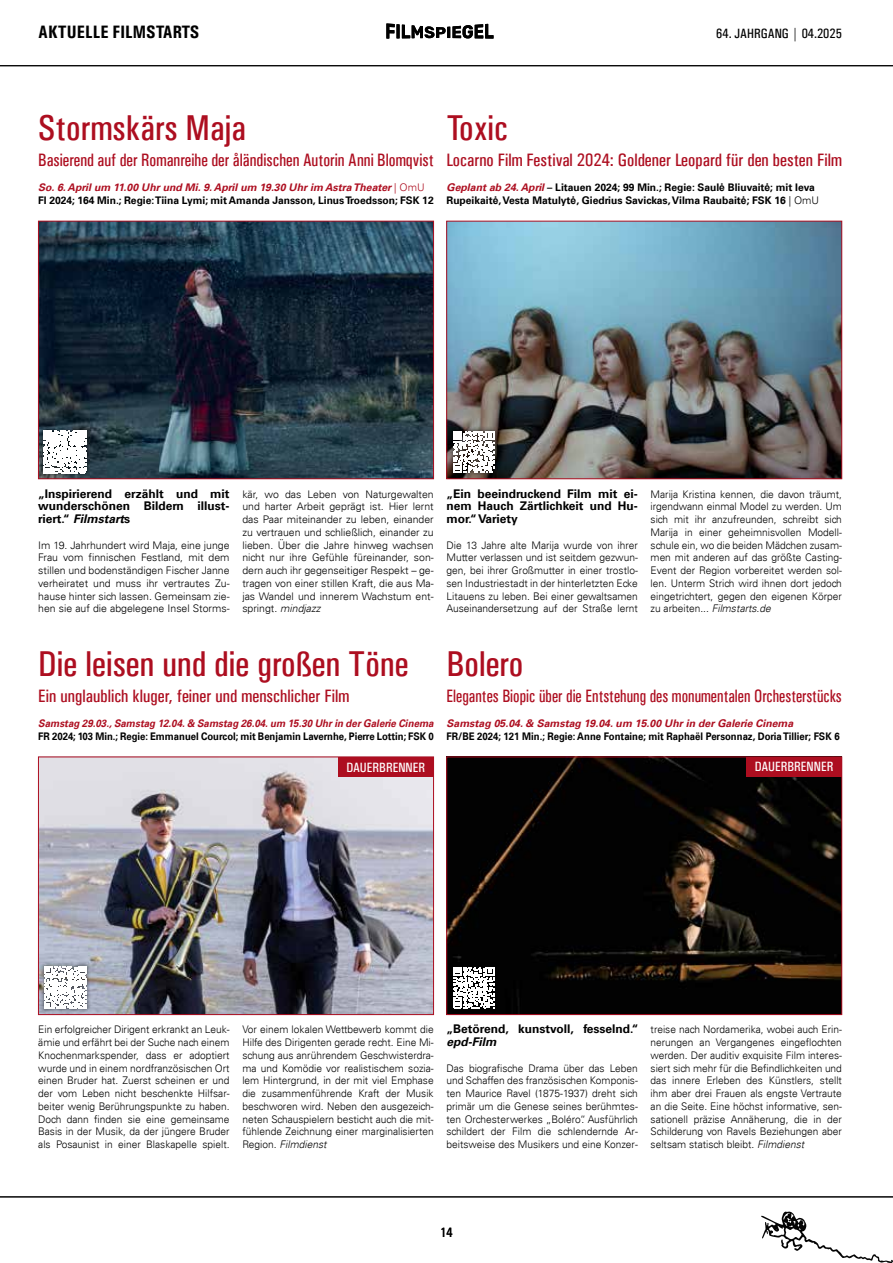
<style>
.page{position:relative;width:893px;height:1263px;background:#fff}
.page>*{position:absolute;margin:0;border:0;box-sizing:border-box;transform-origin:0 0}
.t1{font:36px "Univers Condensed";color:#ad0e20}
.t2{font:18px "Univers Condensed";color:#ad0e20}
.t3{font:18px "Univers Condensed";color:#ad0e20;scale:.89 1}
.t4{font:18px "Univers Condensed";color:#ad0e20;scale:.94 1}
.t5{font:700 18px "Univers Condensed";color:#000}
.t6{font:13.5px "Univers Condensed";color:#fff}
.t7{font:13.5px "Univers Condensed";color:#000}
.t8{font:700 12px/12.8px "Univers LT";color:#000;text-align:justify}
.t9{font:italic 700 12px "Univers LT";color:#000}
.t10{font:300 10.5px/12.8px "Univers LT";color:#000;text-align:justify}
.t11{font:700 10.5px/12.8px "Univers LT";color:#000}
.t12{font:700 10.5px "Univers LT";color:#000;scale:.91 1}
.t13{font:italic 700 10.5px "Univers LT";color:#ad0e20;scale:.93 1}
.t14{font:italic 700 10.5px "Univers LT";color:#ad0e20}
.s1{font-style:italic;color:#ad0e20}
.s2{font-weight:300;color:#ad0e20}
.s3{font-family:"Arial"}
.s4{font-weight:300}
.s5{font-style:italic}
</style>
<div class="page">
<hr style="left:0;top:65px;width:893px;height:1px;background:#000">
<hr style="left:0;top:1196px;width:893px;height:1px;background:#000">
<svg style="left:386px;top:23px;width:108px;height:15px"></svg>
<svg style="left:761px;top:1211px;width:132px;height:52px"></svg>
<img style="left:40px;top:223px;width:392px;height:254px">
<div style="left:38px;top:221px;width:396px;height:258px;border:1px solid #ad0e20"></div>
<img style="left:448px;top:223px;width:392px;height:254px">
<div style="left:446px;top:221px;width:396px;height:258px;border:1px solid #ad0e20"></div>
<img style="left:40px;top:759px;width:392px;height:254px">
<div style="left:38px;top:757px;width:396px;height:258px;border:1px solid #ad0e20"></div>
<svg style="left:40px;top:961px;width:51px;height:52px"></svg>
<svg style="left:44px;top:966px;width:43px;height:43px"></svg>
<div style="left:338px;top:757px;width:96px;height:20px;background:#ad0e20"></div>
<img style="left:448px;top:759px;width:392px;height:254px">
<div style="left:446px;top:757px;width:396px;height:258px;border:1px solid #ad0e20"></div>
<div style="left:746px;top:757px;width:96px;height:19px;background:#ad0e20"></div>
<div style="left:448px;top:962px;width:51px;height:51px;background:#000"></div>
<svg style="left:453px;top:967px;width:41px;height:41px"></svg>
<svg style="left:39px;top:426px;width:52px;height:52px"></svg>
<svg style="left:44px;top:430px;width:43px;height:43px"></svg>
<svg style="left:448px;top:426px;width:51px;height:51px"></svg>
<svg style="left:453px;top:431px;width:41px;height:41px"></svg>
<h2 class="t5" style="left:38px;top:21px;width:163px">AKTUELLE FILMSTARTS</h2>
<p class="t7" style="left:716px;top:26px;width:127px">64. JAHRGANG | 04.2025</p>
<h1 class="t1" style="left:38px;top:107px;width:209px">Stormskärs Maja</h1>
<h2 class="t4" style="left:38px;top:149px;width:422px">Basierend auf der Romanreihe der åländischen Autorin Anni Blomqvist</h2>
<p class="t11" style="left:38px;top:181px;width:397px"><span class="s1">So. 6. April um 11.00 Uhr und Mi. 9. April um 19.30 Uhr im Astra Theater</span> <span class="s2">| OmU<br></span>FI 2024; 164 Min.; Regie: Tiina Lymi; mit Amanda Jansson, Linus Troedsson; FSK 12</p>
<h1 class="t1" style="left:446px;top:107px;width:63px">Toxic</h1>
<h2 class="t2" style="left:446px;top:149px;width:397px">Locarno Film Festival 2024: Goldener Leopard für den besten Film</h2>
<p class="t11" style="left:446px;top:181px;width:374px"><span class="s1">Geplant ab 24. April</span> – Litauen 2024; 99 Min.; Regie: Saul<span class="s3">ė</span> Bliuvait<span class="s3">ė</span>; mit Ieva<br>Rupeikait<span class="s3">ė</span>, Vesta Matulyt<span class="s3">ė</span>, Giedrius Savickas, Vilma Raubait<span class="s3">ė</span>; FSK 16 <span class="s4">| OmU</span></p>
<p class="t8" style="left:38px;top:487px;width:193px">„Inspirierend erzählt und mit wunderschönen Bildern illust&shy;riert.“ <span class="s5">Filmstart</span>s</p>
<p class="t10" style="left:38px;top:538px;width:193px">Im 19. Jahrhundert wird Maja, eine junge Frau vom finnischen Festland, mit dem stillen und bodenständigen Fischer Janne verheiratet und muss ihr vertrautes Zu&shy;hause hinter sich lassen. Gemeinsam zie&shy;hen sie auf die abgelegene Insel Storms-</p>
<p class="t10" style="left:242px;top:487px;width:193px">kär, wo das Leben von Naturgewalten und harter Arbeit geprägt ist. Hier lernt das Paar miteinander zu leben, einander zu vertrauen und schließlich, einander zu lieben. Über die Jahre hinweg wachsen nicht nur ihre Gefühle füreinander, son&shy;dern auch ihr gegenseitiger Respekt – ge&shy;tragen von einer stillen Kraft, die aus Ma&shy;jas Wandel und innerem Wachstum ent&shy;springt. <span class="s5">mindjazz</span></p>
<p class="t8" style="left:446px;top:487px;width:193px">„Ein beeindruckend Film mit ei&shy;nem Hauch Zärtlichkeit und Hu&shy;mor.“ Variety</p>
<p class="t10" style="left:446px;top:538px;width:193px">Die 13 Jahre alte Marija wurde von ihrer Mutter verlassen und ist seitdem gezwun&shy;gen, bei ihrer Großmutter in einer trostlo&shy;sen Industriestadt in der hinterletzten Ecke Litauens zu leben. Bei einer gewaltsamen Auseinandersetzung auf der Straße lernt</p>
<p class="t10" style="left:651px;top:487px;width:193px">Marija Kristina kennen, die davon träumt, irgendwann einmal Model zu werden. Um sich mit ihr anzufreunden, schreibt sich Marija in einer geheimnisvollen Modell&shy;schule ein, wo die beiden Mädchen zusam&shy;men mit anderen auf das größte Casting-Event der Region vorbereitet werden sol&shy;len. Unterm Strich wird ihnen dort jedoch eingetrichtert, gegen den eigenen Körper zu arbeiten... <span class="s5">Filmstarts.de</span></p>
<h1 class="t1" style="left:38px;top:643px;width:372px">Die leisen und die großen Töne</h1>
<h2 class="t2" style="left:38px;top:685px;width:313px">Ein unglaublich kluger, feiner und menschlicher Film</h2>
<p class="t13" style="left:38px;top:717px;width:427px">Samstag 29.03., Samstag 12.04. &amp; Samstag 26.04. um 15.30 Uhr in der Galerie Cinema</p>
<p class="t12" style="left:38px;top:730px;width:436px">FR 2024; 103 Min.; Regie: Emmanuel Courcol; mit Benjamin Lavernhe, Pierre Lottin; FSK 0</p>
<p class="t6" style="left:347px;top:759px;width:80px">DAUERBRENNER</p>
<h1 class="t1" style="left:446px;top:643px;width:79px">Bolero</h1>
<h2 class="t3" style="left:446px;top:685px;width:446px">Elegantes Biopic über die Entstehung des monumentalen Orchesterstücks</h2>
<p class="t14" style="left:446px;top:717px;width:348px">Samstag 05.04. &amp; Samstag 19.04. um 15.00 Uhr in der Galerie Cinema</p>
<p class="t12" style="left:446px;top:730px;width:434px">FR/BE 2024; 121 Min.; Regie: Anne Fontaine; mit Raphaël Personnaz, Doria Tillier; FSK 6</p>
<p class="t6" style="left:755px;top:759px;width:80px">DAUERBRENNER</p>
<p class="t10" style="left:38px;top:1023px;width:193px">Ein erfolgreicher Dirigent erkrankt an Leuk&shy;ämie und erfährt bei der Suche nach einem Knochenmarkspender, dass er adoptiert wurde und in einem nordfranzösischen Ort einen Bruder hat. Zuerst scheinen er und der vom Leben nicht beschenkte Hilfsar&shy;beiter wenig Berührungspunkte zu haben.<br>Doch dann finden sie eine gemeinsame Basis in der Musik, da der jüngere Bruder als Posaunist in einer Blaskapelle spielt.</p>
<p class="t10" style="left:242px;top:1023px;width:193px">Vor einem lokalen Wettbewerb kommt die Hilfe des Dirigenten gerade recht. Eine Mi&shy;schung aus anrührendem Geschwisterdra&shy;ma und Komödie vor realistischem sozia&shy;lem Hintergrund, in der mit viel Emphase die zusammenführende Kraft der Musik beschworen wird. Neben den ausgezeich&shy;neten Schauspielern besticht auch die mit&shy;fühlende Zeichnung einer marginalisierten Region. <span class="s5">Filmdienst</span></p>
<p class="t8" style="left:446px;top:1023px;width:193px">„Betörend, kunstvoll, fesselnd.“</p>
<p class="t9" style="left:446px;top:1035px;width:52px">epd-Film</p>
<p class="t10" style="left:446px;top:1061px;width:193px">Das biografische Drama über das Leben und Schaffen des französischen Komponis&shy;ten Maurice Ravel (1875-1937) dreht sich primär um die Genese seines berühmtes&shy;ten Orchesterwerkes „Boléro“. Ausführlich schildert der Film die schlendernde Ar&shy;beitsweise des Musikers und eine Konzer-</p>
<p class="t10" style="left:651px;top:1023px;width:193px">treise nach Nordamerika, wobei auch Erin&shy;nerungen an Vergangenes eingeflochten werden. Der auditiv exquisite Film interes&shy;siert sich mehr für die Befindlichkeiten und das innere Erleben des Künstlers, stellt ihm aber drei Frauen als engste Vertraute an die Seite. Eine höchst informative, sen&shy;sationell präzise Annäherung, die in der Schilderung von Ravels Beziehungen aber seltsam statisch bleibt. <span class="s5">Filmdienst</span></p>
<p class="t7" style="left:440px;top:1225px;width:14px">14</p>
</div>
